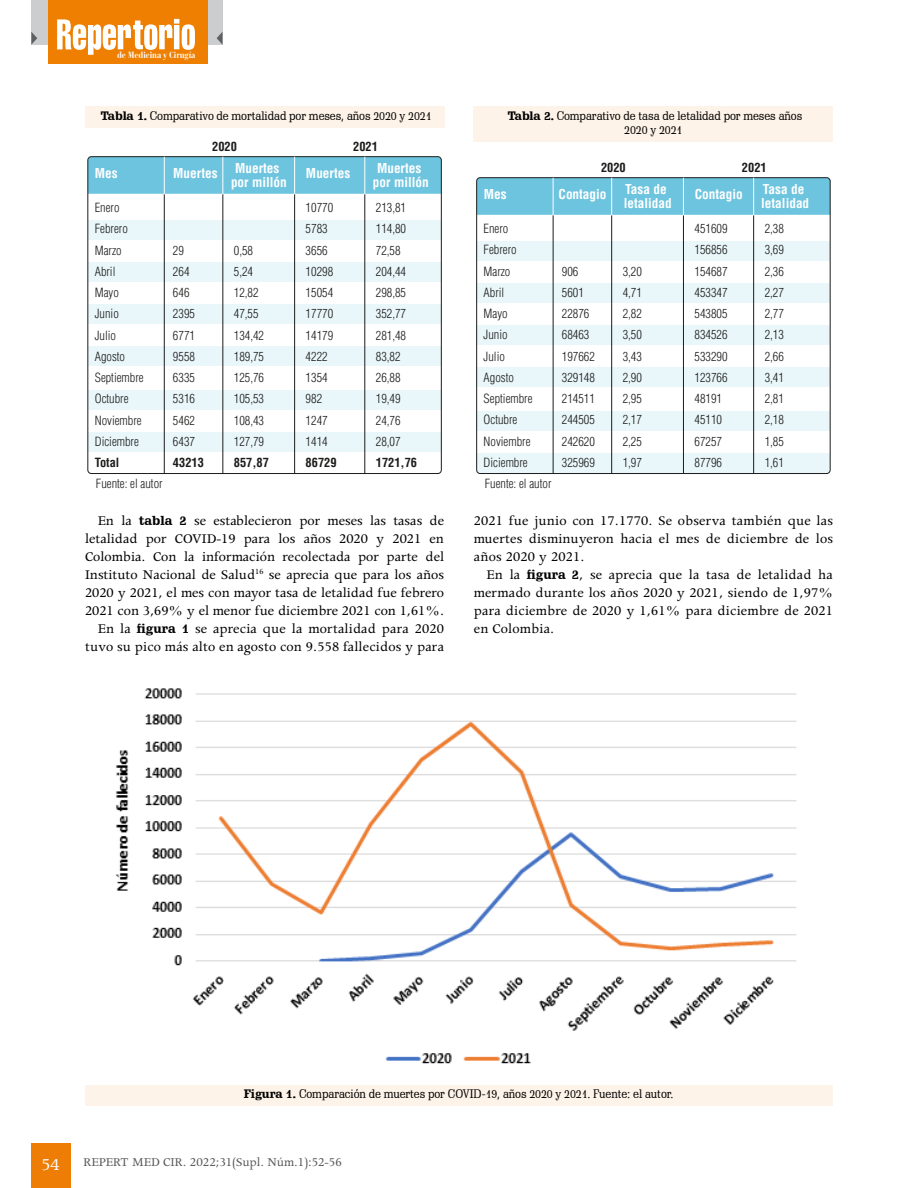
<style>
.page{position:relative;width:918px;height:1188px;background:#fff}
.page>*{position:absolute;margin:0;border:0;box-sizing:border-box;transform-origin:0 0}
.t1{font:15px/18px "Apollo MT Std";color:#000;text-align:justify}
.t2{font:13.5px "Apollo MT Std";color:#58585a}
.t3{font:700 condensed 13.35px/14.2px "Helvetica LT Std";color:#fff;text-align:center}
.t4{font:300 condensed 12.45px/21.3px "Helvetica LT Std";color:#1c1c1b}
.t5{font:700 condensed 12.45px "Helvetica LT Std";color:#1c1c1b}
.t6{font:12px/13.5px "Schadow BT";letter-spacing:-.01em;color:#000;text-align:center}
.t7{font:700 condensed 9px "Bauer Bodoni Std";color:#fff}
.s1{font-weight:700}
.s2{font-family:"Schadow BT";font-weight:700;font-size:12.75px}
.s3{font-size:19.05px;color:#fff}
</style>
<div class="page">
<div style="left:31px;top:1143px;width:39px;height:45px;background:#ee7d06"></div>
<div style="left:31px;top:0;width:192px;height:45px;background:#cbcdce"></div>
<div style="left:48px;top:0;width:159px;height:64px;background:#ee7f00"></div>
<svg style="left:57px;top:19px;width:138px;height:36px"></svg>
<svg style="left:31px;top:32px;width:6px;height:13px"></svg>
<svg style="left:217px;top:32px;width:6px;height:13px"></svg>
<div style="left:88px;top:220px;width:353px;height:20px;background:#e9f6fa"></div>
<div style="left:88px;top:262px;width:353px;height:20px;background:#e9f6fa"></div>
<div style="left:88px;top:304px;width:353px;height:20px;background:#e9f6fa"></div>
<div style="left:88px;top:346px;width:353px;height:20px;background:#e9f6fa"></div>
<div style="left:88px;top:390px;width:353px;height:20px;background:#e9f6fa"></div>
<div style="left:88px;top:432px;width:353px;height:20px;background:#e9f6fa"></div>
<div style="left:88px;top:157px;width:354px;height:37px;background:#6dc4df"></div>
<div style="left:88px;top:157px;width:353px;height:317px;border:1px solid #1c1c1b;border-radius:4px"></div>
<hr style="left:164px;top:194px;width:1px;height:280px;background:#1c1c1b">
<hr style="left:223px;top:194px;width:1px;height:280px;background:#1c1c1b">
<hr style="left:222px;top:157px;width:1px;height:37px;background:#fff">
<hr style="left:164px;top:157px;width:1px;height:37px;background:#fff">
<hr style="left:365px;top:194px;width:1px;height:280px;background:#1c1c1b">
<hr style="left:364px;top:157px;width:1px;height:37px;background:#fff">
<hr style="left:294px;top:194px;width:1px;height:280px;background:#1c1c1b">
<hr style="left:294px;top:157px;width:1px;height:37px;background:#fff">
<div style="left:477px;top:241px;width:353px;height:20px;background:#e9f6fa"></div>
<div style="left:477px;top:284px;width:353px;height:19px;background:#e9f6fa"></div>
<div style="left:477px;top:325px;width:353px;height:20px;background:#e9f6fa"></div>
<div style="left:477px;top:367px;width:353px;height:20px;background:#e9f6fa"></div>
<div style="left:477px;top:411px;width:353px;height:20px;background:#e9f6fa"></div>
<div style="left:477px;top:453px;width:353px;height:21px;background:#e9f6fa"></div>
<div style="left:477px;top:178px;width:354px;height:37px;background:#6dc4df"></div>
<div style="left:477px;top:178px;width:353px;height:296px;border:1px solid #1c1c1b;border-radius:4px"></div>
<hr style="left:553px;top:215px;width:1px;height:259px;background:#1c1c1b">
<hr style="left:611px;top:215px;width:1px;height:259px;background:#1c1c1b">
<hr style="left:611px;top:178px;width:1px;height:37px;background:#fff">
<hr style="left:553px;top:178px;width:1px;height:37px;background:#fff">
<hr style="left:753px;top:215px;width:1px;height:259px;background:#1c1c1b">
<hr style="left:753px;top:178px;width:1px;height:37px;background:#fff">
<hr style="left:683px;top:215px;width:1px;height:259px;background:#1c1c1b">
<hr style="left:683px;top:178px;width:1px;height:37px;background:#fff">
<div style="left:85px;top:106px;width:359px;height:22px;background:#fef3e8"></div>
<div style="left:474px;top:106px;width:359px;height:36px;background:#fef3e8"></div>
<img style="left:116px;top:688px;width:681px;height:376px">
<div style="left:85px;top:1085px;width:748px;height:21px;background:#fef3e8"></div>
<p class="t7" style="left:117px;top:50px;width:80px">de Medicina y Cirugía</p>
<p class="t6" style="left:101px;top:109px;width:332px"><span class="s1">Tabla 1.</span> Comparativo de mortalidad por meses, años 2020 y 2021</p>
<p class="t6" style="left:508px;top:109px;width:296px"><span class="s1">Tabla 2.</span> Comparativo de tasa de letalidad por meses años<br>2020 y 2021</p>
<p class="t5" style="left:212px;top:138px;width:26px">2020</p>
<p class="t5" style="left:353px;top:139px;width:26px">2021</p>
<p class="t3" style="left:231px;top:160px;width:57px">Muertes por millón</p>
<p class="t3" style="left:95px;top:166px;width:24px">Mes</p>
<p class="t3" style="left:173px;top:166px;width:46px">Muertes</p>
<p class="t3" style="left:306px;top:166px;width:46px">Muertes</p>
<p class="t4" style="left:95px;top:197px;width:50px">Enero<br>Febrero<br>Marzo<br>Abril<br>Mayo<br>Junio<br>Julio<br>Agosto<br>Septiembre<br>Octubre<br>Noviembre<br>Diciembre</p>
<p class="t5" style="left:95px;top:455px;width:26px">Total</p>
<p class="t4" style="left:306px;top:197px;width:29px">10770<br>5783<br>3656<br>10298<br>15054<br>17770<br>14179<br>4222<br>1354<br>982<br>1247<br>1414</p>
<p class="t5" style="left:306px;top:455px;width:33px">86729</p>
<p class="t4" style="left:173px;top:239px;width:24px">29<br>264<br>646<br>2395<br>6771<br>9558<br>6335<br>5316<br>5462<br>6437</p>
<p class="t5" style="left:173px;top:455px;width:33px">43213</p>
<p class="t4" style="left:234px;top:239px;width:32px">0,58<br>5,24<br>12,82<br>47,55<br>134,42<br>189,75<br>125,76<br>105,53<br>108,43<br>127,79</p>
<p class="t5" style="left:234px;top:455px;width:37px">857,87</p>
<p class="t4" style="left:96px;top:473px;width:68px">Fuente: el autor</p>
<p class="t3" style="left:373px;top:160px;width:57px">Muertes por millón</p>
<p class="t4" style="left:376px;top:197px;width:32px">213,81<br>114,80<br>72,58<br>204,44<br>298,85<br>352,77<br>281,48<br>83,82<br>26,88<br>19,49<br>24,76<br>28,07</p>
<p class="t5" style="left:376px;top:455px;width:43px">1721,76</p>
<p class="t1" style="left:85px;top:512px;width:361px;text-align:right">En la <span class="s2">tabla 2</span> se establecieron por meses las tasas de letalidad por COVID-19 para los años 2020 y 2021 en Colombia. Con la información recolectada por parte del Instituto Nacional de Salud<sup>16</sup> se aprecia que para los años 2020 y 2021, el mes con mayor tasa de letalidad fue febrero 2021 con 3,69% y el menor fue diciembre 2021 con 1,61%.<br>En la <span class="s2">figura 1</span> se aprecia que la mortalidad para 2020 tuvo su pico más alto en agosto con 9.558 fallecidos y para</p>
<p class="t5" style="left:601px;top:159px;width:26px">2020</p>
<p class="t5" style="left:742px;top:160px;width:26px">2021</p>
<p class="t3" style="left:624px;top:181px;width:49px;text-align:left">Tasa de letalidad</p>
<p class="t3" style="left:761px;top:181px;width:49px;text-align:left">Tasa de letalidad</p>
<p class="t3" style="left:484px;top:187px;width:24px">Mes</p>
<p class="t3" style="left:559px;top:187px;width:49px">Contagio</p>
<p class="t3" style="left:695px;top:187px;width:49px">Contagio</p>
<p class="t4" style="left:484px;top:218px;width:50px">Enero<br>Febrero<br>Marzo<br>Abril<br>Mayo<br>Junio<br>Julio<br>Agosto<br>Septiembre<br>Octubre<br>Noviembre<br>Diciembre</p>
<p class="t4" style="left:695px;top:218px;width:35px">451609<br>156856<br>154687<br>453347<br>543805<br>834526<br>533290<br>123766<br>48191<br>45110<br>67257<br>87796</p>
<p class="t4" style="left:765px;top:218px;width:21px;text-align:justify">2,38<br>3,69<br>2,36<br>2,27<br>2,77<br>2,13<br>2,66<br>3,41<br>2,81<br>2,18<br>1,85<br>1,61</p>
<p class="t4" style="left:562px;top:260px;width:35px">906<br>5601<br>22876<br>68463<br>197662<br>329148<br>214511<br>244505<br>242620<br>325969</p>
<p class="t4" style="left:623px;top:260px;width:21px;text-align:justify">3,20<br>4,71<br>2,82<br>3,50<br>3,43<br>2,90<br>2,95<br>2,17<br>2,25<br>1,97</p>
<p class="t4" style="left:485px;top:473px;width:68px">Fuente: el autor</p>
<p class="t1" style="left:474px;top:512px;width:361px">2021 fue junio con 17.1770. Se observa también que las muertes disminuyeron hacia el mes de diciembre de los años 2020 y 2021.</p>
<p class="t1" style="left:474px;top:566px;width:361px;text-indent:13px">En la <span class="s2">figura 2</span>, se aprecia que la tasa de letalidad ha mermado durante los años 2020 y 2021, siendo de 1,97% para diciembre de 2020 y 1,61% para diciembre de 2021 en Colombia.</p>
<p class="t6" style="left:244px;top:1086px;width:431px"><span class="s1">Figura 1.</span> Comparación de muertes por COVID-19, años 2020 y 2021. Fuente: el autor.</p>
<p class="t2" style="left:42px;top:1155px;width:302px"><span class="s3">54</span> REPERT MED CIR. 2022;31(Supl. Núm.1):52-56</p>
</div>
